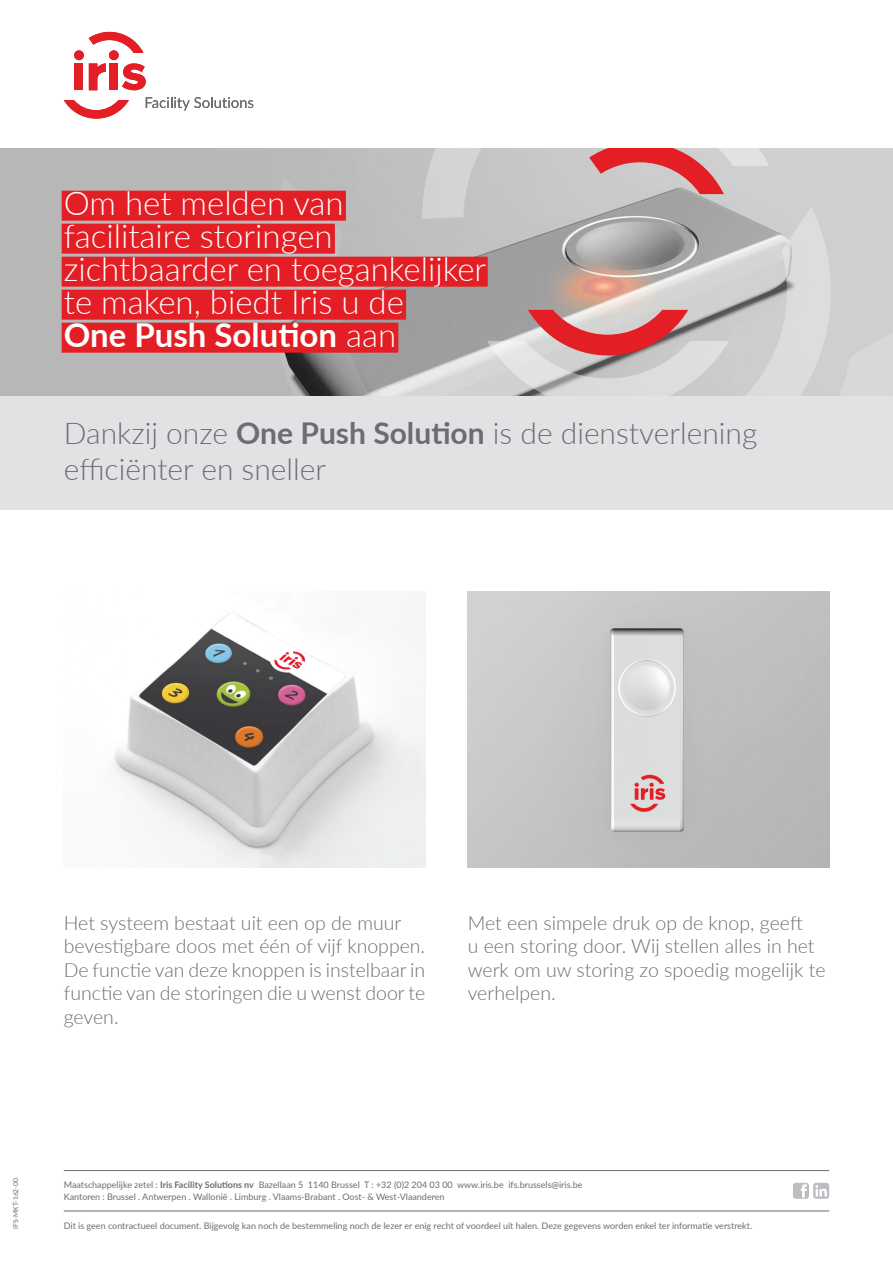
<style>
.page{position:relative;width:893px;height:1263px;background:#fff}
.page>*{position:absolute;margin:0;border:0;box-sizing:border-box;transform-origin:0 0}
.t1{font:300 33px/33px "Lato";color:#fff}
.t2{font:300 30px/36px "Lato";color:#6c6d70}
.t3{font:300 19.5px/23.4px "Lato";color:#6c6d70}
.t4{font:9px/12px "Lato";color:#6c6d70}
.t5{font:6.75px "Lato";color:#6c6d70}
.s1{font-weight:700}
</style>
<div class="page">
<div style="left:0;top:395px;width:893px;height:115px;background:#e1e2e4"></div>
<svg style="left:249px;top:177px;width:173px;height:218px;fill:#bab8b9"></svg>
<svg style="left:422px;top:149px;width:471px;height:246px"></svg>
<div style="left:74px;top:63px;width:9px;height:27px;background:#e31e25"></div>
<svg style="left:89px;top:63px;width:17px;height:27px"></svg>
<div style="left:110px;top:63px;width:8px;height:27px;background:#e31e25"></div>
<svg style="left:64px;top:100px;width:65px;height:19px"></svg>
<div style="left:74px;top:50px;width:10px;height:10px;background:#e31e25;border-radius:50%"></div>
<div style="left:109px;top:50px;width:10px;height:10px;background:#e31e25;border-radius:50%"></div>
<svg style="left:89px;top:32px;width:54px;height:21px"></svg>
<svg style="left:122px;top:63px;width:24px;height:27px"></svg>
<svg style="left:146px;top:97px;width:107px;height:13px"></svg>
<div style="left:62px;top:191px;width:284px;height:30px;background:#e31e25"></div>
<div style="left:62px;top:224px;width:273px;height:30px;background:#e31e25"></div>
<div style="left:62px;top:257px;width:426px;height:30px;background:#e31e25"></div>
<div style="left:62px;top:290px;width:344px;height:30px;background:#e31e25"></div>
<div style="left:62px;top:323px;width:336px;height:30px;background:#e31e25"></div>
<hr style="left:64px;top:1170px;width:765px;height:1px;background:#6c6d70">
<hr style="left:64px;top:1210px;width:765px;height:1px;background:#6c6d70">
<svg style="left:793px;top:1183px;width:36px;height:16px"></svg>
<img style="left:112px;top:592px;width:313px;height:275px">
<img style="left:468px;top:591px;width:361px;height:276px">
<h1 class="t1" style="left:64px;top:185px;width:424px">Om het melden van<br>facilitaire storingen zichtbaarder en toegankelijker te maken, biedt Iris u de<br><span class="s1">One Push Solution</span> aan</h1>
<h2 class="t2" style="left:64px;top:414px;width:695px">Dankzij onze <span class="s1">One Push Solution</span> is de dienstverlening efficiënter en sneller</h2>
<h3 class="t3" style="left:64px;top:910px;width:363px">Het systeem bestaat uit een op de muur bevestigbare doos met één of vijf knoppen.<br>De functie van deze knoppen is instelbaar in functie van de storingen die u wenst door te geven.</h3>
<h3 class="t3" style="left:468px;top:910px;width:359px">Met een simpele druk op de knop, geeft<br>u een storing door. Wij stellen alles in het werk om uw storing zo spoedig mogelijk te verhelpen.</h3>
<p class="t5" style="left:11px;top:1229px;width:52px;rotate:-90deg">IFS-MKT-162-00</p>
<p class="t4" style="left:64px;top:1178px;width:520px">Maatschappelijke zetel : <span class="s1">Iris Facility Solutions nv</span> Bazellaan 5 1140 Brussel T : +32 (0)2 204 03 00 www.iris.be ifs.brussels@iris.be<br>Kantoren : Brussel . Antwerpen . Wallonië . Limburg . Vlaams-Brabant . Oost- &amp; West-Vlaanderen</p>
<p class="t4" style="left:64px;top:1219px;width:690px">Dit is geen contractueel document. Bijgevolg kan noch de bestemmeling noch de lezer er enig recht of voordeel uit halen. Deze gegevens worden enkel ter informatie verstrekt.</p>
</div>
